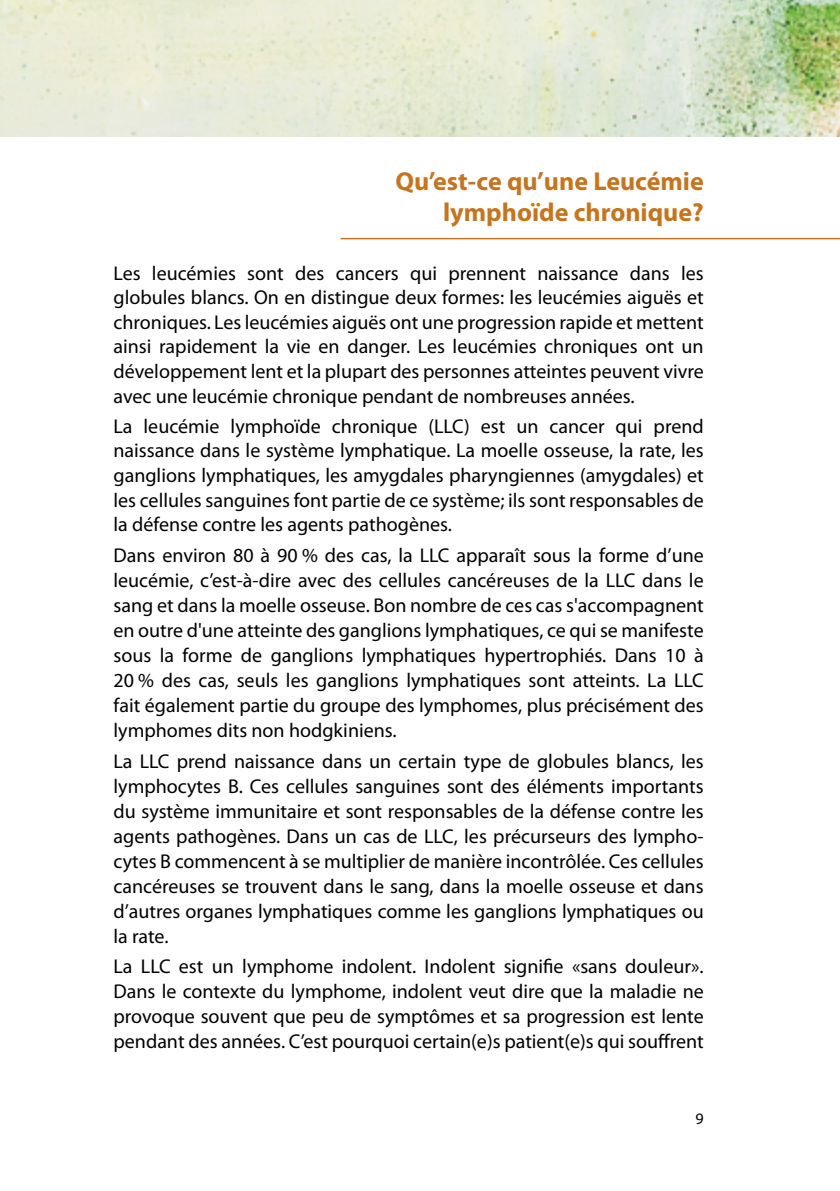
<style>
.page{position:relative;width:840px;height:1191px;background:#fff}
.page>*{position:absolute;margin:0;border:0;box-sizing:border-box;transform-origin:0 0}
.t1{font:700 26px/31.2px "Myriad Pro";color:#c47520;text-align:right}
.t2{font:20px/25px "Myriad Pro";color:#000;text-align:justify}
.t3{font:16px "Myriad Pro";color:#000}
</style>
<div class="page">
<img style="left:0;top:0;width:839px;height:136px">
<hr style="left:340px;top:238px;width:499px;height:1px;background:#c47520">
<h1 class="t1" style="left:395px;top:164px;width:310px">Qu’est-ce qu’une Leucémie lymphoïde chronique?</h1>
<p class="t2" style="left:113px;top:260px;width:591px">Les leucémies sont des cancers qui prennent naissance dans les globules blancs. On en distingue deux formes: les leucémies aiguës et chroniques. Les leucémies aiguës ont une progression rapide et mettent ainsi rapidement la vie en danger. Les leucémies chroniques ont un développement lent et la plupart des personnes atteintes peuvent vivre avec une leucémie chronique pendant de nombreuses années.</p>
<p class="t2" style="left:113px;top:413px;width:591px">La leucémie lymphoïde chronique (LLC) est un cancer qui prend naissance dans le système lymphatique. La moelle osseuse, la rate, les ganglions lymphatiques, les amygdales pharyngiennes (amygdales) et les cellules sanguines font partie de ce système; ils sont responsables de la défense contre les agents pathogènes.</p>
<p class="t2" style="left:113px;top:542px;width:591px">Dans environ 80 à 90 % des cas, la LLC apparaît sous la forme d’une leucémie, c’est-à-dire avec des cellules cancéreuses de la LLC dans le sang et dans la moelle osseuse. Bon nombre de ces cas s'accompagnent en outre d'une atteinte des ganglions lymphatiques, ce qui se manifeste sous la forme de ganglions lymphatiques hypertrophiés. Dans 10 à 20 % des cas, seuls les ganglions lymphatiques sont atteints. La LLC fait également partie du groupe des lymphomes, plus précisément des lymphomes dits non hodgkiniens.</p>
<p class="t2" style="left:113px;top:748px;width:591px">La LLC prend naissance dans un certain type de globules blancs, les lymphocytes B. Ces cellules sanguines sont des éléments importants du système immunitaire et sont responsables de la défense contre les agents pathogènes. Dans un cas de LLC, les précurseurs des lympho&shy;cytes B commencent à se multiplier de manière incontrôlée. Ces cellules cancéreuses se trouvent dans le sang, dans la moelle osseuse et dans d’autres organes lymphatiques comme les ganglions lymphatiques ou la rate.</p>
<p class="t2" style="left:113px;top:954px;width:591px">La LLC est un lymphome indolent. Indolent signifie «sans douleur».<br>Dans le contexte du lymphome, indolent veut dire que la maladie ne provoque souvent que peu de symptômes et sa progression est lente pendant des années. C’est pourquoi certain(e)s patient(e)s qui souffrent</p>
<p class="t3" style="left:695px;top:1108px;width:10px">9</p>
</div>
